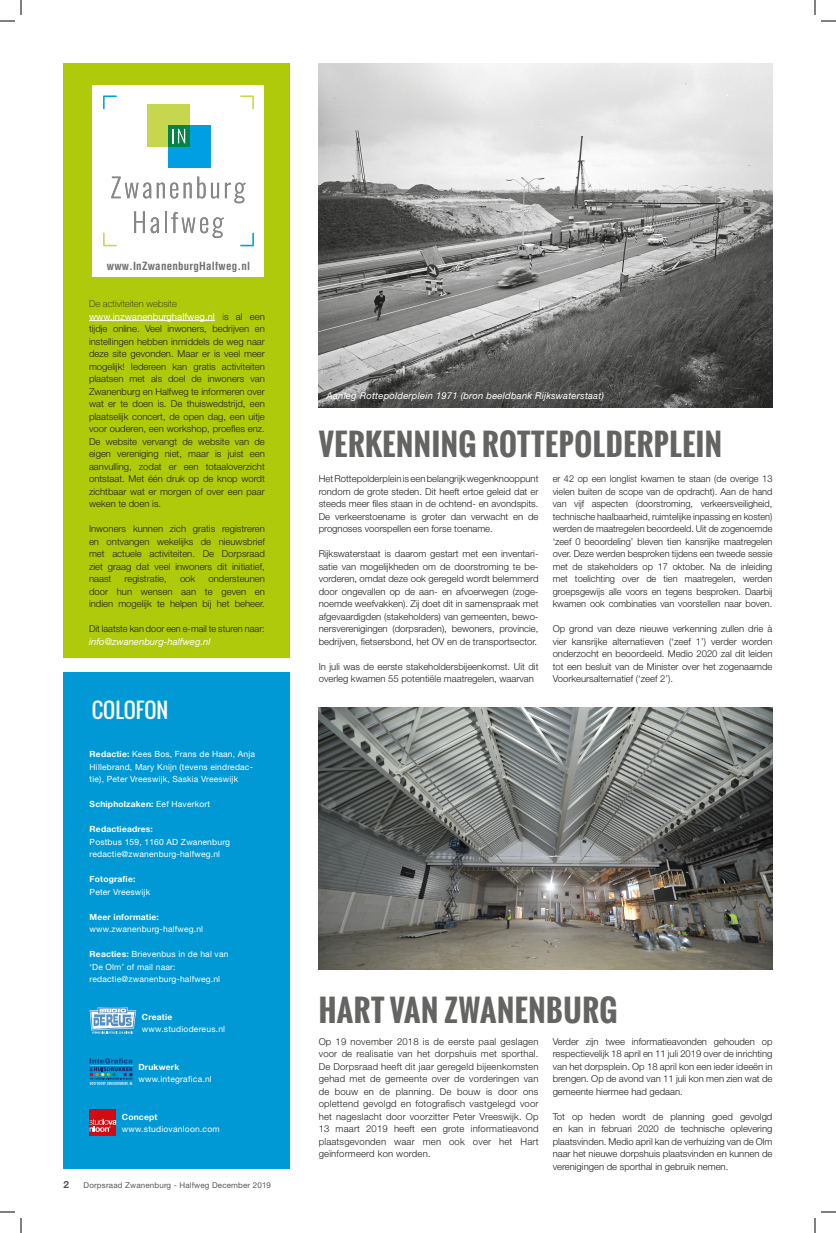
<style>
.page{position:relative;width:836px;height:1233px;background:#fff}
.page>*{position:absolute;margin:0;border:0;box-sizing:border-box;transform-origin:0 0}
.t1{font:700 30px "Oswald";letter-spacing:.02em;color:#646463}
.t2{font:21px "Oswald";color:#fff}
.t3{font:700 condensed 11px "Helvetica LT Std";letter-spacing:.02em;color:#70706f}
.t4{font:700 10px "Helvetica Neue LT Std";color:#575756}
.t5{font:300 9.5px/12.5px "Helvetica Neue LT Std";color:#1d1d1b;text-align:justify}
.t6{font:italic 9.5px "Helvetica Neue LT Std";letter-spacing:.02em;color:#fff}
.t7{font:italic 9.5px "Helvetica Neue LT Std";color:#fff}
.t8{font:100 9.5px "Helvetica Neue";color:#1d1d1b}
.t9{font:8.5px/12.5px "Helvetica Neue LT Std";letter-spacing:.02em;color:#fff}
.t10{font:700 8.5px "Helvetica Neue LT Std";letter-spacing:.02em;color:#fff}
.t11{font:8px "Helvetica Neue LT Std";letter-spacing:.02em;color:#575756}
.s1{font-weight:400;color:#fff}
.s2{font-family:"Helvetica Neue";font-weight:100}
.s3{font-weight:700}
.s4{font-weight:400}
</style>
<div class="page">
<div style="left:64px;top:672px;width:226px;height:497px;background:#0099d5"></div>
<div style="left:64px;top:64px;width:226px;height:594px;background:#afca0b"></div>
<img style="left:319px;top:64px;width:453px;height:343px">
<svg style="left:90px;top:1007px;width:46px;height:27px"></svg>
<div style="left:90px;top:1109px;width:26px;height:26px;background:#d20b11"></div>
<svg style="left:90px;top:1118px;width:26px;height:13px"></svg>
<svg style="left:90px;top:1058px;width:43px;height:27px"></svg>
<hr style="left:89px;top:320px;width:126px;height:1px;background:#fff">
<div style="left:93px;top:85px;width:171px;height:191px;background:#fff"></div>
<svg style="left:103px;top:95px;width:151px;height:151px"></svg>
<img style="left:319px;top:707px;width:453px;height:262px">
<svg style="left:0;top:1211px;width:15px;height:1px"></svg>
<svg style="left:821px;top:1211px;width:15px;height:1px"></svg>
<svg style="left:0;top:0;width:22px;height:22px"></svg>
<svg style="left:20px;top:1218px;width:2px;height:15px"></svg>
<svg style="left:814px;top:0;width:22px;height:22px"></svg>
<svg style="left:814px;top:1218px;width:2px;height:15px"></svg>
<p class="t3" style="left:107px;top:259px;width:145px">www.InZwanenburgHalfweg.nl</p>
<p class="t8" style="left:89px;top:298px;width:89px">De activiteiten website</p>
<p class="t5" style="left:89px;top:310px;width:177px"><span class="s1">www.inzwanenburghalfweg.nl</span> <span class="s2">i</span>s al een tijdje online. Veel inwoners, bedrijven en instellingen hebben inmiddels de weg naar deze site gevonden. Maar er is veel meer mogelijk! Iedereen kan gratis activiteiten plaatsen met als doel de inwoners van Zwanenburg en Halfweg te informeren over wat er te doen is. De thuiswedstrijd, een plaatselijk concert, de open dag, een uitje voor ouderen, een workshop, proefles enz.<br>De website vervangt de website van de eigen vereniging niet, maar is juist een aanvulling, zodat er een totaaloverzicht ontstaat. Met één druk op de knop wordt zichtbaar wat er morgen of over een paar weken te doen is.</p>
<p class="t5" style="left:89px;top:522px;width:177px">Inwoners kunnen zich gratis registreren en ontvangen wekelijks de nieuwsbrief met actuele activiteiten. De Dorpsraad ziet graag dat veel inwoners dit initiatief, naast</p>
<p class="t5" style="left:89px;top:572px;width:177px;text-indent:119px">ondersteunen door hun wensen aan te geven en indien mogelijk te helpen bij het beheer.</p>
<p class="t5" style="left:89px;top:622px;width:177px">Dit laatste kan door een e-mail te sturen naar:</p>
<p class="t7" style="left:89px;top:635px;width:123px">info@zwanenburg-halfweg.nl</p>
<p class="t5" style="left:125px;top:572px;width:44px">registratie,</p>
<p class="t5" style="left:180px;top:572px;width:17px">ook</p>
<h2 class="t2" style="left:92px;top:694px;width:78px">COLOFON</h2>
<p class="t9" style="left:90px;top:748px;width:167px"><span class="s3">Redactie:</span> Kees Bos, Frans de Haan, Anja<br>Hillebrand, Mary Knijn (tevens eindredac&shy;tie), Peter Vreeswijk, Saskia Vreeswijk</p>
<p class="t10" style="left:90px;top:799px;width:122px">Schipholzaken: <span class="s4">Eef Haverkort</span></p>
<p class="t10" style="left:90px;top:824px;width:65px">Redactieadres:</p>
<p class="t9" style="left:90px;top:835px;width:142px">Postbus 159, 1160 AD Zwanenburg redactie@zwanenburg-halfweg.nl</p>
<p class="t10" style="left:90px;top:874px;width:47px">Fotografie:</p>
<p class="t9" style="left:90px;top:885px;width:62px">Peter Vreeswijk</p>
<p class="t10" style="left:90px;top:911px;width:71px">Meer informatie:</p>
<p class="t9" style="left:90px;top:923px;width:115px">www.zwanenburg-halfweg.nl</p>
<p class="t9" style="left:90px;top:948px;width:140px"><span class="s3">Reacties:</span> Brievenbus in de hal van ‘De Olm’ of mail naar: redactie@zwanenburg-halfweg.nl</p>
<p class="t10" style="left:142px;top:1011px;width:32px">Creatie</p>
<p class="t9" style="left:142px;top:1023px;width:85px">www.studiodereus.nl</p>
<p class="t10" style="left:138px;top:1061px;width:42px">Drukwerk</p>
<p class="t9" style="left:138px;top:1073px;width:75px">www.integrafica.nl</p>
<p class="t10" style="left:122px;top:1111px;width:37px">Concept</p>
<p class="t9" style="left:122px;top:1123px;width:99px">www.studiovanloon.com</p>
<p class="t4" style="left:64px;top:1178px;width:7px">2</p>
<p class="t11" style="left:84px;top:1180px;width:189px">Dorpsraad Zwanenburg - Halfweg December 2019</p>
<p class="t6" style="left:326px;top:390px;width:279px">Aanleg Rottepolderplein 1971 (bron beeldbank Rijkswaterstaat)</p>
<h1 class="t1" style="left:319px;top:422px;width:405px">VERKENNING ROTTEPOLDERPLEIN</h1>
<p class="t5" style="left:319px;top:472px;width:221px">Het Rottepolderplein is een belangrijk wegenknooppunt rondom de grote steden. Dit heeft ertoe geleid dat er steeds meer files staan in de ochtend- en avondspits.<br>De verkeerstoename is groter dan verwacht en de prognoses voorspellen een forse toename.</p>
<p class="t5" style="left:319px;top:547px;width:221px">Rijkswaterstaat is daarom gestart met een inventari&shy;satie van mogelijkheden om de doorstroming te be&shy;vorderen, omdat deze ook geregeld wordt belemmerd door ongevallen op de aan- en afvoerwegen (zoge&shy;noemde weefvakken). Zij doet dit in samenspraak met afgevaardigden (stakeholders) van gemeenten, bewo&shy;nersverenigingen (dorpsraden), bewoners, provincie, bedrijven, fietsersbond, het OV en de transportsector.</p>
<p class="t5" style="left:319px;top:660px;width:221px">In juli was de eerste stakeholdersbijeenkomst. Uit dit overleg kwamen 55 potentiële maatregelen, waarvan</p>
<p class="t5" style="left:552px;top:472px;width:221px">er 42 op een longlist kwamen te staan (de overige 13 vielen buiten de scope van de opdracht). Aan de hand van vijf aspecten (doorstroming, verkeersveiligheid, technische haalbaarheid, ruimtelijke inpassing en kosten) werden de maatregelen beoordeeld. Uit de zogenoemde ‘zeef 0 beoordeling’ bleven tien kansrijke maatregelen over. Deze werden besproken tijdens een tweede sessie met de stakeholders op 17 oktober. Na de inleiding met toelichting over de tien maatregelen, werden groepsgewijs alle voors en tegens besproken. Daarbij kwamen ook combinaties van voorstellen naar boven.</p>
<p class="t5" style="left:552px;top:622px;width:221px">Op grond van deze nieuwe verkenning zullen drie à vier kansrijke alternatieven (‘zeef 1’) verder worden onderzocht en beoordeeld. Medio 2020 zal dit leiden tot een besluit van de Minister over het zogenaamde Voorkeursalternatief (‘zeef 2’).</p>
<h1 class="t1" style="left:319px;top:987px;width:300px">HART VAN ZWANENBURG</h1>
<p class="t5" style="left:319px;top:1035px;width:221px">Op 19 november 2018 is de eerste paal geslagen voor de realisatie van het dorpshuis met sporthal.<br>De Dorpsraad heeft dit jaar geregeld bijeenkomsten gehad met de gemeente over de vorderingen van de bouw en de planning. De bouw is door ons oplettend gevolgd en fotografisch vastgelegd voor het nageslacht door voorzitter Peter Vreeswijk. Op 13 maart 2019 heeft een grote informatieavond plaatsgevonden waar men ook over het Hart geïnformeerd kon worden.</p>
<p class="t5" style="left:552px;top:1035px;width:221px">Verder zijn twee informatieavonden gehouden op respectievelijk 18 april en 11 juli 2019 over de inrichting van het dorpsplein. Op 18 april kon een ieder ideeën in brengen. Op de avond van 11 juli kon men zien wat de gemeente hiermee had gedaan.</p>
<p class="t5" style="left:552px;top:1110px;width:221px">Tot op heden wordt de planning goed gevolgd en kan in februari 2020 de technische oplevering plaatsvinden. Medio april kan de verhuizing van de Olm naar het nieuwe dorpshuis plaatsvinden en kunnen de verenigingen de sporthal in gebruik nemen.</p>
</div>
